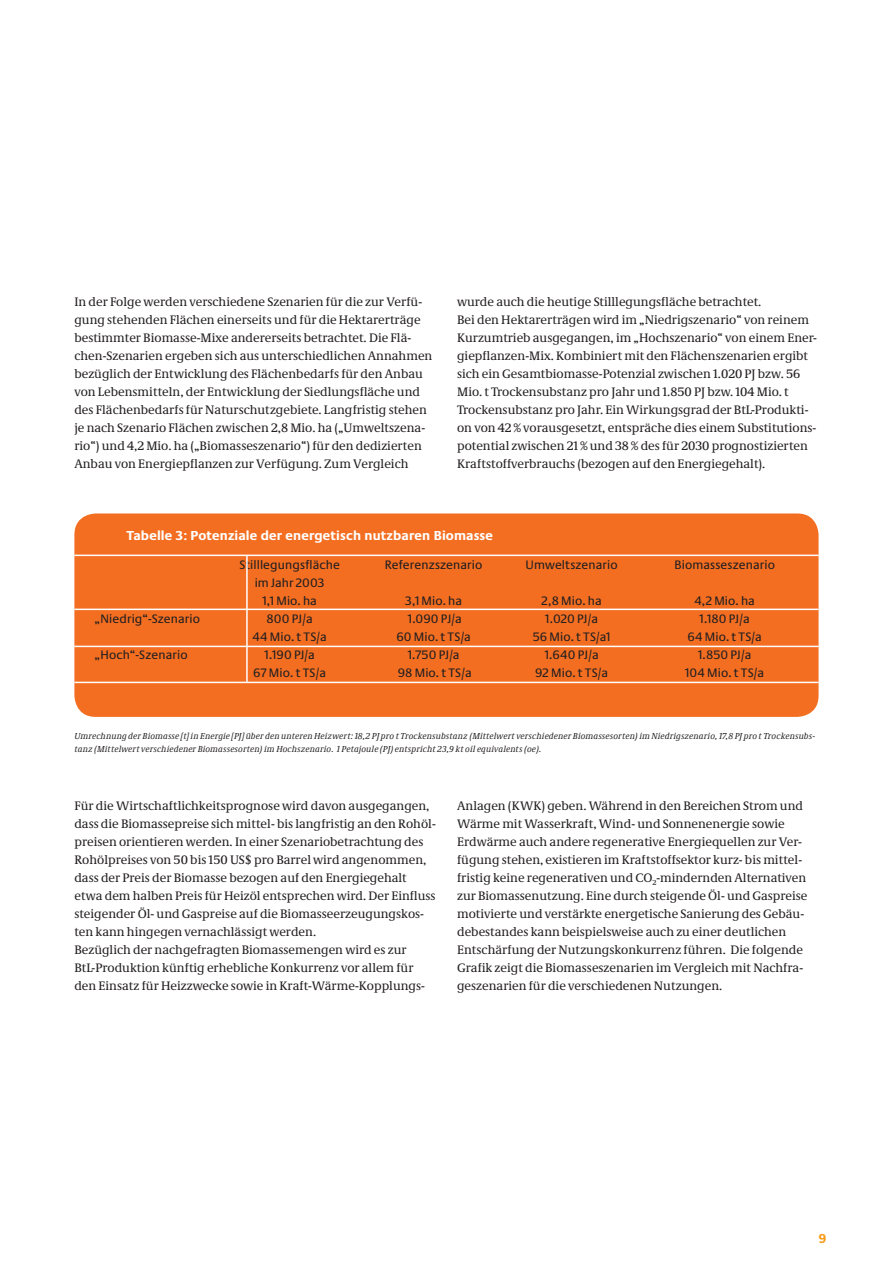
<style>
.page{position:relative;width:893px;height:1263px;background:#fff}
.page>*{position:absolute;margin:0;border:0;box-sizing:border-box;transform-origin:0 0}
.t1{font:700 13.5px "Neue Praxis";letter-spacing:.01em;color:#fff}
.t2{font:700 13.5px "Neue Praxis";color:#f89c1c}
.t3{font:12.75px/18px "Neue Demos";color:#231f20}
.t4{font:12.75px/18px "Neue Praxis";letter-spacing:.01em;color:#231f20;text-align:center}
.t5{font:italic 9px/13.5px "Neue Demos";letter-spacing:.015em;color:#231f20}
</style>
<div class="page">
<div style="left:74px;top:513px;width:745px;height:204px;background:#f36e21"></div>
<hr style="left:74px;top:609px;width:745px;height:1px;background:#fff">
<hr style="left:246px;top:555px;width:2px;height:128px;background:#fff">
<hr style="left:74px;top:555px;width:745px;height:1px;background:#fff">
<hr style="left:74px;top:646px;width:745px;height:1px;background:#fff">
<hr style="left:74px;top:682px;width:745px;height:1px;background:#fff">
<p class="t3" style="left:74px;top:292px;width:359px">In der Folge werden verschiedene Szenarien für die zur Verfü&shy;gung stehenden Flächen einerseits und für die Hektarerträge bestimmter Biomasse-Mixe andererseits betrachtet. Die Flä&shy;chen-Szenarien ergeben sich aus unterschiedlichen Annahmen bezüglich der Entwicklung des Flächenbedarfs für den Anbau von Lebensmitteln, der Entwicklung der Siedlungsfläche und des Flächenbedarfs für Naturschutzgebiete. Langfristig stehen je nach Szenario Flächen zwischen 2,8 Mio. ha („Umweltszena&shy;rio“) und 4,2 Mio. ha („Biomasseszenario“) für den dedizierten Anbau von Energiepflanzen zur Verfügung. Zum Vergleich</p>
<p class="t3" style="left:457px;top:292px;width:361px">wurde auch die heutige Stilllegungsfläche betrachtet.<br>Bei den Hektarerträgen wird im „Niedrigszenario“ von reinem Kurzumtrieb ausgegangen, im „Hochszenario“ von einem Ener&shy;giepflanzen-Mix. Kombiniert mit den Flächenszenarien ergibt sich ein Gesamtbiomasse-Potenzial zwischen 1.020 PJ bzw. 56<br>Mio. t Trockensubstanz pro Jahr und 1.850 PJ bzw. 104 Mio. t Trockensubstanz pro Jahr. Ein Wirkungsgrad der BtL-Produkti&shy;on von 42 % vorausgesetzt, entspräche dies einem Substitutions&shy;potential zwischen 21 % und 38 % des für 2030 prognostizierten Kraftstoffverbrauchs (bezogen auf den Energiegehalt).</p>
<p class="t1" style="left:126px;top:528px;width:368px">Tabelle 3: Potenziale der energetisch nutzbaren Biomasse</p>
<p class="t4" style="left:239px;top:556px;width:102px">Stilllegungsfläche</p>
<p class="t4" style="left:385px;top:556px;width:99px">Referenzszenario</p>
<p class="t4" style="left:526px;top:556px;width:94px">Umweltszenario</p>
<p class="t4" style="left:674px;top:556px;width:102px">Biomasseszenario</p>
<p class="t4" style="left:255px;top:574px;width:71px">im Jahr 2003<br>1,1 Mio. ha</p>
<p class="t4" style="left:405px;top:592px;width:58px">3,1 Mio. ha</p>
<p class="t4" style="left:542px;top:592px;width:62px">2,8 Mio. ha</p>
<p class="t4" style="left:694px;top:592px;width:62px">4,2 Mio. ha</p>
<p class="t4" style="left:95px;top:610px;width:107px">„Niedrig“-Szenario</p>
<p class="t4" style="left:267px;top:610px;width:48px">800 PJ/a</p>
<p class="t4" style="left:408px;top:610px;width:55px">1.090 PJ/a</p>
<p class="t4" style="left:545px;top:610px;width:54px">1.020 PJ/a</p>
<p class="t4" style="left:700px;top:610px;width:52px">1.180 PJ/a</p>
<p class="t4" style="left:252px;top:628px;width:76px">44 Mio. t TS/a</p>
<p class="t4" style="left:396px;top:628px;width:76px">60 Mio. t TS/a</p>
<p class="t4" style="left:533px;top:628px;width:79px">56 Mio. t TS/a1</p>
<p class="t4" style="left:687px;top:628px;width:76px">64 Mio. t TS/a</p>
<p class="t4" style="left:95px;top:646px;width:95px">„Hoch“-Szenario</p>
<p class="t4" style="left:264px;top:646px;width:52px">1.190 PJ/a</p>
<p class="t4" style="left:408px;top:646px;width:53px">1.750 PJ/a</p>
<p class="t4" style="left:545px;top:646px;width:55px">1.640 PJ/a</p>
<p class="t4" style="left:698px;top:646px;width:55px">1.850 PJ/a</p>
<p class="t4" style="left:253px;top:664px;width:74px">67 Mio. t TS/a</p>
<p class="t4" style="left:398px;top:664px;width:75px">98 Mio. t TS/a</p>
<p class="t4" style="left:535px;top:664px;width:75px">92 Mio. t TS/a</p>
<p class="t4" style="left:685px;top:664px;width:80px">104 Mio. t TS/a</p>
<p class="t5" style="left:74px;top:729px;width:742px">Umrechnung der Biomasse [t] in Energie [PJ] über den unteren Heizwert: 18,2 PJ pro t Trockensubstanz (Mittelwert verschiedener Biomassesorten) im Niedrigszenario, 17,8 PJ pro t Trockensubs&shy;tanz (Mittelwert verschiedener Biomassesorten) im Hochszenario. 1 Petajoule (PJ) entspricht 23,9 kt oil equivalents (oe).</p>
<p class="t3" style="left:74px;top:796px;width:363px">Für die Wirtschaftlichkeitsprognose wird davon ausgegangen, dass die Biomassepreise sich mittel- bis langfristig an den Rohöl&shy;preisen orientieren werden. In einer Szenariobetrachtung des Rohölpreises von 50 bis 150 US$ pro Barrel wird angenommen, dass der Preis der Biomasse bezogen auf den Energiegehalt etwa dem halben Preis für Heizöl entsprechen wird. Der Einfluss steigender Öl- und Gaspreise auf die Biomasseerzeugungskos&shy;ten kann hingegen vernachlässigt werden.<br>Bezüglich der nachgefragten Biomassemengen wird es zur BtL-Produktion künftig erhebliche Konkurrenz vor allem für den Einsatz für Heizzwecke sowie in Kraft-Wärme-Kopplungs-</p>
<p class="t3" style="left:457px;top:796px;width:352px">Anlagen (KWK) geben. Während in den Bereichen Strom und Wärme mit Wasserkraft, Wind- und Sonnenenergie sowie Erdwärme auch andere regenerative Energiequellen zur Ver&shy;fügung stehen, existieren im Kraftstoffsektor kurz- bis mittel&shy;fristig keine regenerativen und CO<sub>2</sub>-mindernden Alternativen zur Biomassenutzung. Eine durch steigende Öl- und Gaspreise motivierte und verstärkte energetische Sanierung des Gebäu&shy;debestandes kann beispielsweise auch zu einer deutlichen Entschärfung der Nutzungskonkurrenz führen. Die folgende Grafik zeigt die Biomasseszenarien im Vergleich mit Nachfra&shy;geszenarien für die verschiedenen Nutzungen.</p>
<p class="t2" style="left:819px;top:1230px;width:10px">9</p>
</div>
